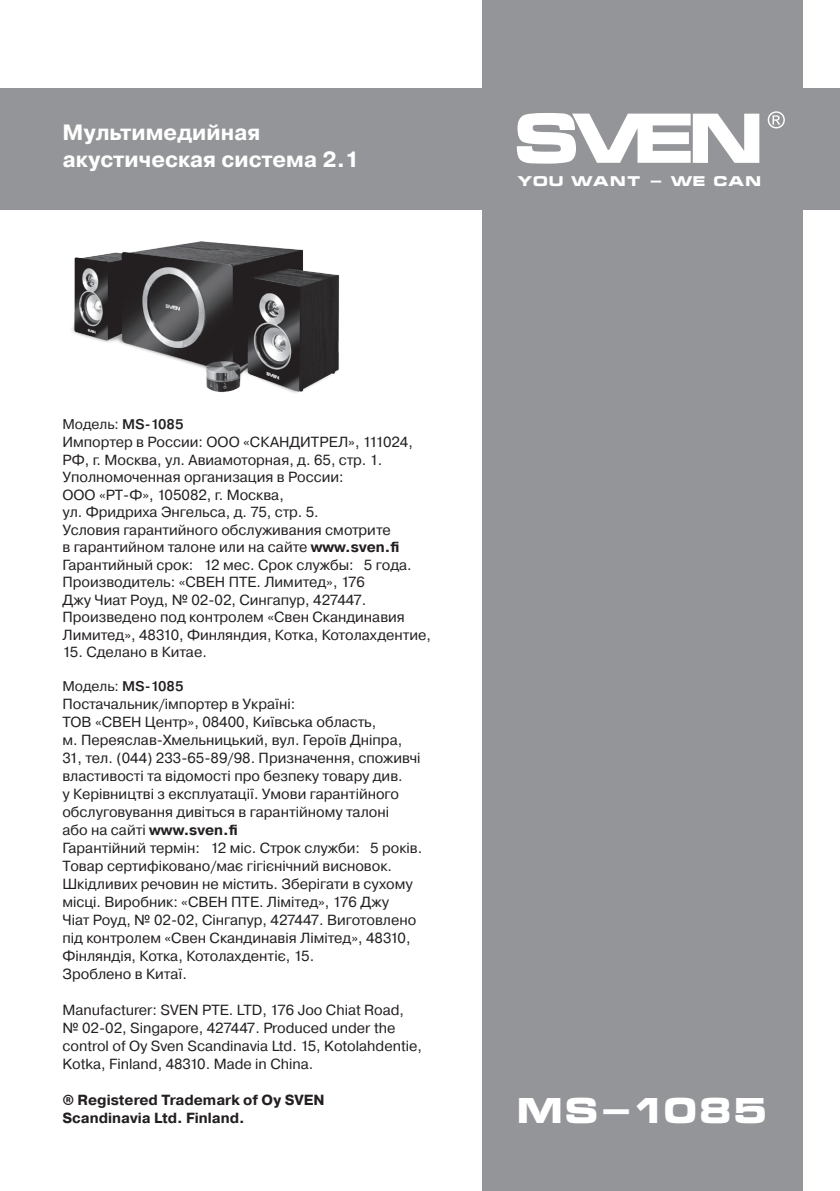
<style>
.page{position:relative;width:840px;height:1191px;background:#fff}
.page>*{position:absolute;margin:0;border:0;box-sizing:border-box;transform-origin:0 0}
.text{font:700 35px "Micra";letter-spacing:-.015em;color:#fff}
.t1{font:700 22px "Pragmatica";color:#fff}
.t2{font:14.6px/18px "Pragmatica";color:#231f20}
.t3{font:700 14.6px "Pragmatica";color:#231f20}
.t4{font:14px "Pragmatica";color:#231f20}
.t5{font:700 13.8px "Micra";color:#fff;scale:1.04 1}
.s1{font-weight:500}
.s2{font-weight:700}
</style>
<div class="page">
<div style="left:0;top:88px;width:839px;height:121px;background:#939598"></div>
<div style="left:482px;top:0;width:319px;height:1191px;background:#939598"></div>
<svg style="left:516px;top:113px;width:243px;height:51px"></svg>
<svg style="left:767px;top:111px;width:17px;height:17px"></svg>
<img style="left:72px;top:241px;width:268px;height:152px">
<p class="t1" style="left:62px;top:118px;width:199px">Мультимедийная</p>
<p class="t1" style="left:62px;top:145px;width:298px">акустическая система 2.1</p>
<p class="t5" style="left:517px;top:174px;width:236px">YOU WANT - WE CAN</p>
<p class="t4" style="left:62px;top:416px;width:122px">Модель: <span class="s1">MS-1085</span></p>
<p class="t2" style="left:62px;top:433px;width:352px">Импортер в России: ООО «СКАНДИТРЕЛ», 111024,</p>
<p class="t2" style="left:62px;top:451px;width:321px">РФ, г. Москва, ул. Авиамоторная, д. 65, стр. 1.</p>
<p class="t2" style="left:62px;top:468px;width:282px">Уполномоченная организация в России:</p>
<p class="t2" style="left:62px;top:486px;width:223px">ООО «РТ-Ф», 105082, г. Москва,</p>
<p class="t2" style="left:62px;top:503px;width:258px">ул. Фридриха Энгельса, д. 75, стр. 5.</p>
<p class="t2" style="left:62px;top:521px;width:329px">Условия гарантийного обслуживания смотрите</p>
<p class="t2" style="left:62px;top:538px;width:338px">в гарантийном талоне или на сайте <span class="s2">www.sven.fi</span></p>
<p class="t2" style="left:62px;top:556px;width:350px">Гарантийный срок: 12 мес. Срок службы: 5 года.</p>
<p class="t2" style="left:62px;top:573px;width:304px">Производитель: «СВЕН ПТЕ. Лимитед», 176</p>
<p class="t2" style="left:62px;top:591px;width:305px">Джу Чиат Роуд, № 02-02, Сингапур, 427447.</p>
<p class="t2" style="left:62px;top:608px;width:344px">Произведено под контролем «Свен Скандинавия</p>
<p class="t2" style="left:62px;top:626px;width:370px">Лимитед», 48310, Финляндия, Котка, Котолахдентие,</p>
<p class="t2" style="left:62px;top:643px;width:146px">15. Сделано в Китае.</p>
<p class="t4" style="left:62px;top:677px;width:122px">Модель: <span class="s1">MS-1085</span></p>
<p class="t2" style="left:62px;top:695px;width:359px">Постачальник/імпортер в Україні:<br>ТОВ «СВЕН Центр», 08400, Київська область,<br>м. Переяслав-Хмельницький, вул. Героїв Дніпра, 31, тел. (044) 233-65-89/98. Призначення, споживчі властивості та відомості про безпеку товару див.<br>у Керівництві з експлуатації. Умови гарантійного обслуговування дивіться в гарантійному талоні<br>або на сайті <span class="s2">www.sven.fi</span></p>
<p class="t2" style="left:62px;top:839px;width:361px">Гарантійний термін: 12 міс. Строк служби: 5 років.</p>
<p class="t2" style="left:62px;top:857px;width:331px">Товар сертифіковано/має гігієнічний висновок.</p>
<p class="t2" style="left:62px;top:875px;width:355px">Шкідливих речовин не містить. Зберігати в сухому місці. Виробник: «СВЕН ПТЕ. Лімітед», 176 Джу Чіат Роуд, № 02-02, Сінгапур, 427447. Виготовлено під контролем «Свен Скандинавія Лімітед», 48310, Фінляндія, Котка, Котолахдентіє, 15.<br>Зроблено в Китаї.</p>
<p class="t2" style="left:62px;top:1001px;width:361px">Manufacturer: SVEN PTE. LTD, 176 Joo Chiat Road, № 02-02, Singapore, 427447. Produced under the control of Oy Sven Scandinavia Ltd. 15, Kotolahdentie, Kotka, Finland, 48310. Made in China.</p>
<p class="t3" style="left:62px;top:1090px;width:263px">® Registered Trademark of Oy SVEN</p>
<p class="t3" style="left:62px;top:1108px;width:184px">Scandinavia Ltd. Finland.</p>
<p class="text" style="left:516px;top:1092px;width:253px">MS-1085</p>
</div>
